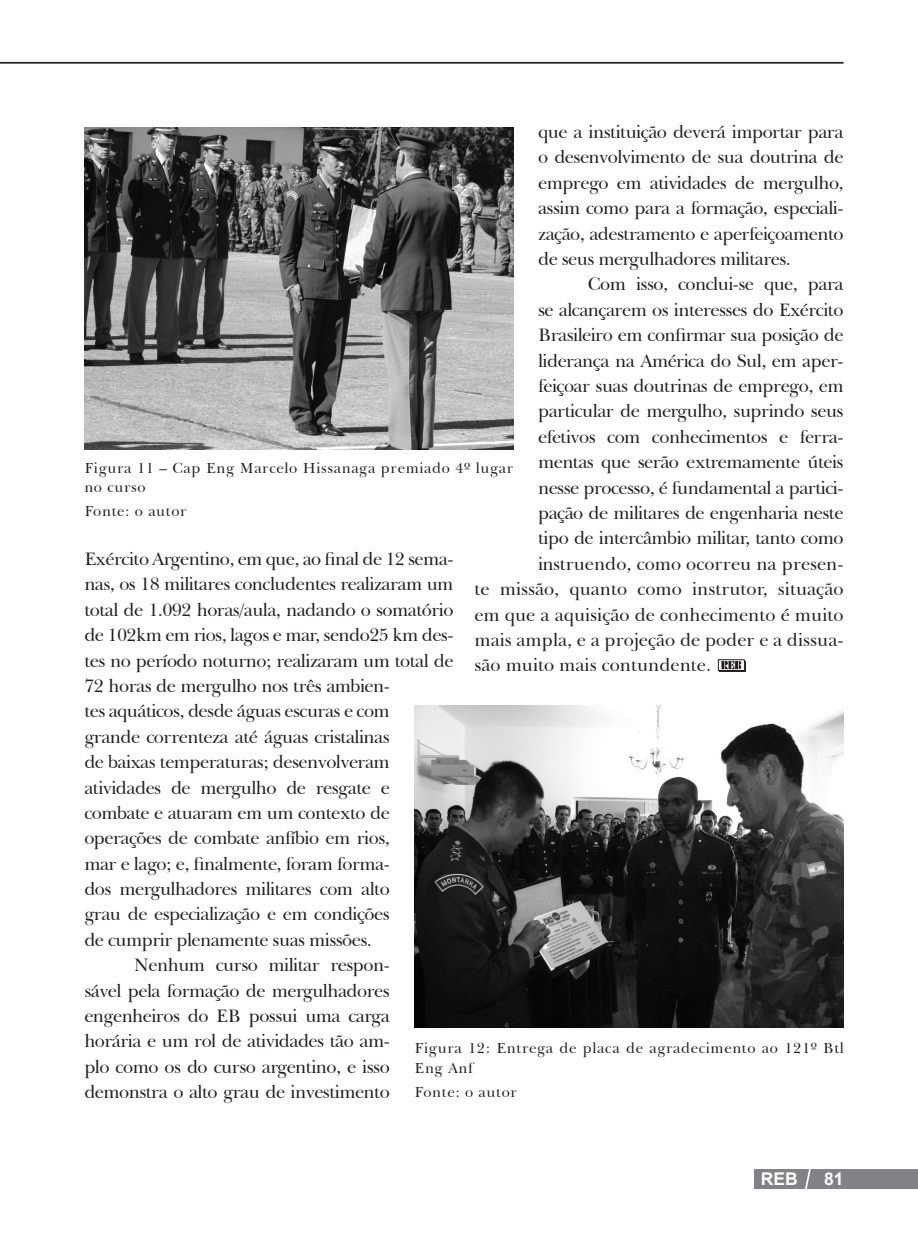
<style>
.page{position:relative;width:918px;height:1241px;background:#fff}
.page>*{position:absolute;margin:0;border:0;box-sizing:border-box;transform-origin:0 0}
.t1{font:18.38px/25.4px "Baskerville BT";letter-spacing:-.03em;color:#231f20;text-align:justify}
.t2{font:18.38px "Baskerville BT";color:#231f20}
.t3{font:700 17.5px "Arial";color:#fff}
.t4{font:14.88px/19.2px "Baskerville BT";letter-spacing:.04em;color:#231f20}
</style>
<div class="page">
<div style="left:754px;top:1168px;width:164px;height:20px;background:#808285"></div>
<svg style="left:803px;top:1168px;width:10px;height:21px"></svg>
<hr style="left:0;top:62px;width:843px;height:2px;background:#231f20">
<img style="left:84px;top:127px;width:429px;height:322px">
<img style="left:414px;top:705px;width:429px;height:322px">
<div style="left:720px;top:661px;width:26px;height:10px;background:#231f20"></div>
<svg style="left:720px;top:661px;width:23px;height:7px"></svg>
<div style="left:718px;top:659px;width:27px;height:11px;border:1px solid #231f20"></div>
<svg style="left:721px;top:661px;width:20px;height:8px"></svg>
<p class="t1" style="left:538px;top:119px;width:307px">que a instituição deverá importar para o desenvolvimento de sua doutrina de emprego em atividades de mergulho, assim como para a formação, especiali&shy;zação, adestramento e aperfeiçoamento de seus mergulhadores militares.</p>
<p class="t1" style="left:588px;top:271px;width:257px">Com isso, conclui-se que, para</p>
<p class="t1" style="left:538px;top:296px;width:307px">se alcançarem os interesses do Exército</p>
<p class="t1" style="left:538px;top:322px;width:307px">Brasileiro em confirmar sua posição de</p>
<p class="t1" style="left:538px;top:347px;width:307px">liderança na América do Sul, em aper-</p>
<p class="t1" style="left:538px;top:372px;width:307px">feiçoar suas doutrinas de emprego, em</p>
<p class="t1" style="left:538px;top:398px;width:307px">particular de mergulho, suprindo seus</p>
<p class="t1" style="left:538px;top:423px;width:307px">efetivos com conhecimentos e ferra-</p>
<p class="t1" style="left:538px;top:448px;width:307px">mentas que serão extremamente úteis</p>
<p class="t1" style="left:538px;top:474px;width:307px">nesse processo, é fundamental a partici-</p>
<p class="t1" style="left:538px;top:499px;width:307px">pação de militares de engenharia neste</p>
<p class="t1" style="left:538px;top:525px;width:307px">tipo de intercâmbio militar, tanto como</p>
<p class="t2" style="left:538px;top:550px;width:307px">instruendo, como ocorreu na presen-</p>
<p class="t2" style="left:474px;top:576px;width:370px">te missão, quanto como instrutor, situação</p>
<p class="t2" style="left:474px;top:601px;width:370px">em que a aquisição de conhecimento é muito</p>
<p class="t2" style="left:474px;top:627px;width:370px">mais ampla, e a projeção de poder e a dissua-</p>
<p class="t2" style="left:474px;top:652px;width:238px">são muito mais contundente.</p>
<p class="t4" style="left:84px;top:457px;width:430px">Figura 11 – Cap Eng Marcelo Hissanaga premiado 4º lugar no curso</p>
<p class="t4" style="left:84px;top:501px;width:104px">Fonte: o autor</p>
<p class="t1" style="left:84px;top:545px;width:371px">Exército Argentino, em que, ao final de 12 sema-</p>
<p class="t1" style="left:84px;top:571px;width:371px">nas, os 18 militares concludentes realizaram um</p>
<p class="t1" style="left:84px;top:596px;width:371px">total de 1.092 horas/aula, nadando o somatório</p>
<p class="t1" style="left:84px;top:621px;width:371px">de 102km em rios, lagos e mar, sendo25 km des-</p>
<p class="t1" style="left:84px;top:647px;width:370px">tes no período noturno; realizaram um total de</p>
<p class="t1" style="left:84px;top:672px;width:307px">72 horas de mergulho nos três ambien-</p>
<p class="t1" style="left:84px;top:697px;width:307px">tes aquáticos, desde águas escuras e com</p>
<p class="t1" style="left:84px;top:723px;width:307px">grande correnteza até águas cristalinas</p>
<p class="t1" style="left:84px;top:748px;width:307px">de baixas temperaturas; desenvolveram</p>
<p class="t1" style="left:84px;top:774px;width:307px">atividades de mergulho de resgate e</p>
<p class="t1" style="left:84px;top:799px;width:307px">combate e atuaram em um contexto de</p>
<p class="t1" style="left:84px;top:824px;width:307px">operações de combate anfíbio em rios,</p>
<p class="t1" style="left:84px;top:850px;width:307px">mar e lago; e, finalmente, foram forma-</p>
<p class="t1" style="left:84px;top:875px;width:307px">dos mergulhadores militares com alto</p>
<p class="t1" style="left:84px;top:900px;width:307px">grau de especialização e em condições</p>
<p class="t1" style="left:84px;top:926px;width:289px">de cumprir plenamente suas missões.</p>
<p class="t1" style="left:134px;top:951px;width:257px">Nenhum curso militar respon-</p>
<p class="t1" style="left:84px;top:977px;width:307px">sável pela formação de mergulhadores</p>
<p class="t1" style="left:84px;top:1002px;width:307px">engenheiros do EB possui uma carga</p>
<p class="t1" style="left:84px;top:1027px;width:307px">horária e um rol de atividades tão am-</p>
<p class="t1" style="left:84px;top:1053px;width:307px">plo como os do curso argentino, e isso</p>
<p class="t1" style="left:84px;top:1078px;width:307px">demonstra o alto grau de investimento</p>
<p class="t4" style="left:414px;top:1037px;width:431px">Figura 12: Entrega de placa de agradecimento ao 121º Btl<br>Eng Anf</p>
<p class="t4" style="left:414px;top:1081px;width:104px">Fonte: o autor</p>
<p class="t3" style="left:761px;top:1166px;width:38px">REB</p>
<p class="t3" style="left:824px;top:1166px;width:21px">81</p>
</div>
